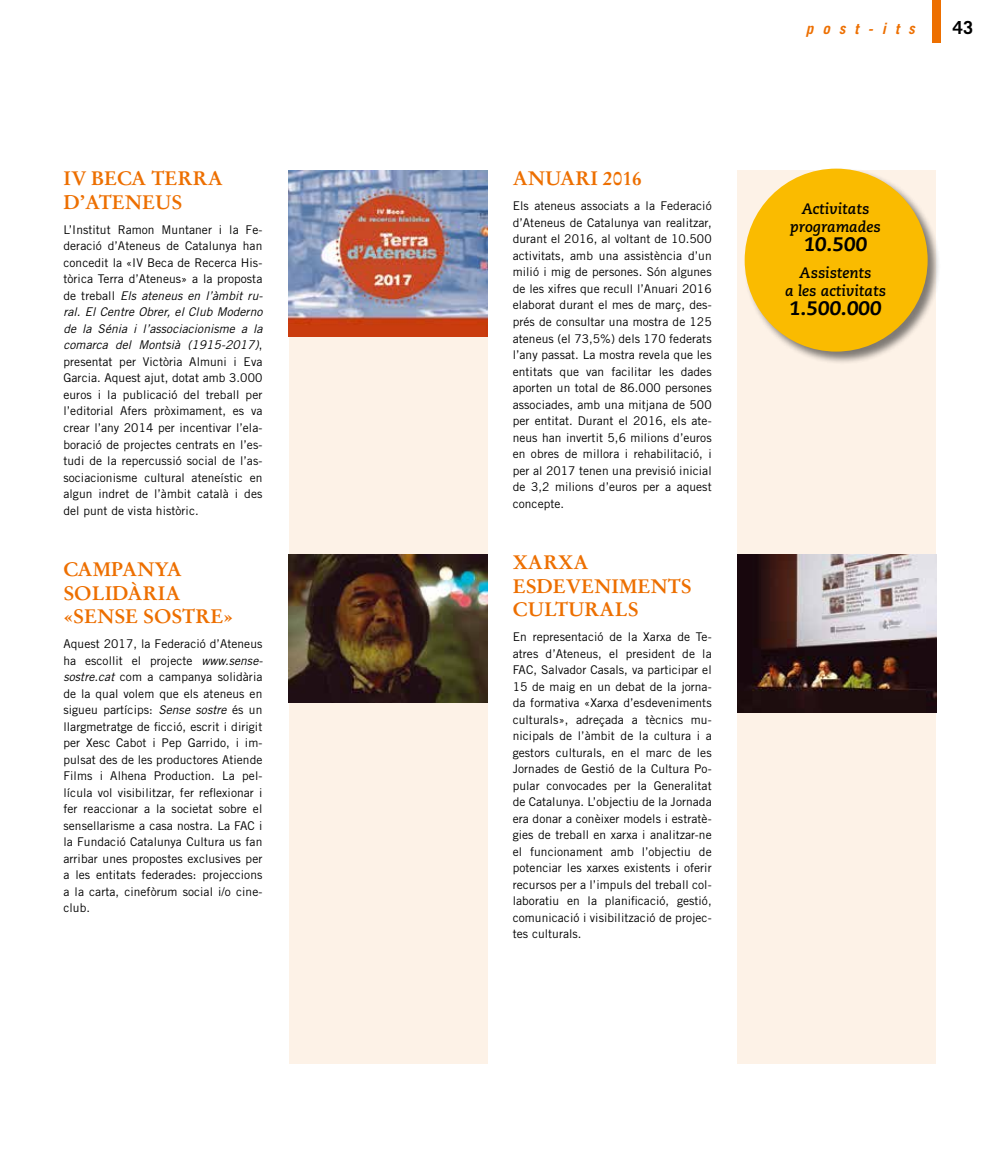
<style>
.page{position:relative;width:1000px;height:1149px;background:#fff}
.page>*{position:absolute;margin:0;border:0;box-sizing:border-box;transform-origin:0 0}
.t1{font:700 19.5px/23.4px "Stempel Garamond LT Std";color:#ed6f00}
.t2{font:italic 800 19.5px "Caecilia LT Std";color:#000}
.t3{font:700 18px "Trade Gothic LT Std";color:#000}
.t4{font:italic 700 15px/18px "Caecilia LT Std";color:#000;text-align:center}
.t5{font:italic 700 15px "Trade Gothic LT Std";letter-spacing:.6em;color:#ed6f00}
.t6{font:12px/16.5px "Trade Gothic LT Std";letter-spacing:.005em;color:#000;text-align:justify}
.s1{font-style:italic}
</style>
<div class="page">
<div style="left:931px;top:0;width:9px;height:43px;background:#ed6f00"></div>
<div style="left:288px;top:170px;width:199px;height:893px;background:#fdf2e7"></div>
<div style="left:737px;top:170px;width:198px;height:893px;background:#fdf2e7"></div>
<img style="left:737px;top:554px;width:198px;height:158px">
<img style="left:288px;top:554px;width:199px;height:147px">
<img style="left:288px;top:170px;width:199px;height:167px">
<div style="left:743px;top:167px;width:197px;height:197px;background:#000;opacity:.5"></div>
<div style="left:744px;top:168px;width:183px;height:183px;background:#fabb00;border-radius:50%"></div>
<h1 class="t1" style="left:63px;top:167px;width:56px">IV BECA</h1>
<h1 class="t1" style="left:151px;top:167px;width:29px">TERRA</h1>
<h1 class="t1" style="left:63px;top:190px;width:51px">D’ATENE</h1>
<h1 class="t1" style="left:155px;top:190px;width:25px">US</h1>
<p class="t6" style="left:63px;top:221px;width:200px">L’Institut Ramon Muntaner i la Fe&shy;deració d’Ateneus de Catalunya han concedit la «IV Beca de Recerca His&shy;tòrica Terra d’Ateneus» a la proposta de treball <span class="s1">Els ateneus en l’àmbit ru&shy;ral. El Centre Obrer, el Club Moderno de la Sénia i l’associacionisme a la comarca del Montsià (1915-2017)</span>, presentat per Victòria Almuni i Eva Garcia. Aquest ajut, dotat amb 3.000 euros i la publicació del treball per l’editorial Afers pròximament, es va crear l’any 2014 per incentivar l’ela&shy;boració de projectes centrats en l’es&shy;tudi de la repercussió social de l’as&shy;sociacionisme cultural ateneístic en algun indret de l’àmbit català i des del punt de vista històric.</p>
<h1 class="t1" style="left:63px;top:557px;width:115px">CAM PAN YA<br>SOLID</h1>
<h1 class="t1" style="left:127px;top:581px;width:29px">ÀRIA</h1>
<h1 class="t1" style="left:63px;top:604px;width:35px">«SENSE</h1>
<h1 class="t1" style="left:143px;top:604px;width:15px">SOSTRE</h1>
<h1 class="t1" style="left:223px;top:604px;width:11px">»</h1>
<p class="t6" style="left:63px;top:635px;width:200px">Aquest 2017, la Federació d’Ateneus ha escollit el projecte <span class="s1">www.sense&shy;sostre.cat</span> com a campanya solidària de la qual volem que els ateneus en sigueu partícips: <span class="s1">Sense sostre</span> és un llargmetratge de ficció, escrit i dirigit per Xesc Cabot i Pep Garrido, i im&shy;pulsat des de les productores Atiende Films i Alhena Production. La pel· lícula vol visibilitzar, fer reflexionar i fer reaccionar a la societat sobre el sensellarisme a casa nostra. La FAC i la Fundació Catalunya Cultura us fan arribar unes propostes exclusives per a les entitats federades: projeccions a la carta, cinefòrum social i/o cine&shy;club.</p>
<h1 class="t1" style="left:512px;top:167px;width:61px">ANUARI</h1>
<h1 class="t1" style="left:602px;top:167px;width:40px">2016</h1>
<p class="t6" style="left:512px;top:198px;width:200px">Els ateneus associats a la Federació d’Ateneus de Catalunya van realitzar, durant el 2016, al voltant de 10.500 activitats, amb una assistència d’un milió i mig de persones. Són algunes de les xifres que recull l’Anuari 2016 elaborat durant el mes de març, des&shy;prés de consultar una mostra de 125 ateneus (el 73,5%) dels 170 federats l’any passat. La mostra revela que les entitats que van facilitar les dades aporten un total de 86.000 persones associades, amb una mitjana de 500 per entitat. Durant el 2016, els ate&shy;neus han invertit 5,6 milions d’euros en obres de millora i rehabilitació, i per al 2017 tenen una previsió inicial de 3,2 milions d’euros per a aquest concepte.</p>
<h1 class="t1" style="left:512px;top:550px;width:86px">XARXA<br>ESDEVENIMENTS<br>CULTURALS</h1>
<p class="t6" style="left:512px;top:628px;width:200px">En representació de la Xarxa de Te&shy;atres d’Ateneus, el president de la FAC, Salvador Casals, va participar el 15 de maig en un debat de la jorna&shy;da formativa «Xarxa d’esdeveniments culturals», adreçada a tècnics mu&shy;nicipals de l’àmbit de la cultura i a gestors culturals, en el marc de les Jornades de Gestió de la Cultura Po&shy;pular convocades per la Generalitat de Catalunya. L’objectiu de la Jornada era donar a conèixer models i estratè&shy;gies de treball en xarxa i analitzar-ne el funcionament amb l’objectiu de potenciar les xarxes existents i oferir recursos per a l’impuls del treball col· laboratiu en la planificació, gestió, comunicació i visibilització de projec&shy;tes culturals.</p>
<p class="t5" style="left:805px;top:19px;width:110px">post-its</p>
<h2 class="t3" style="left:952px;top:16px;width:22px">43</h2>
<p class="t4" style="left:790px;top:199px;width:92px">Activitats programades</p>
<h1 class="t2" style="left:803px;top:233px;width:65px">10.500</h1>
<p class="t4" style="left:784px;top:263px;width:102px">Assistents<br>a les activitats</p>
<h1 class="t2" style="left:789px;top:297px;width:94px">1.500.000</h1>
</div>
